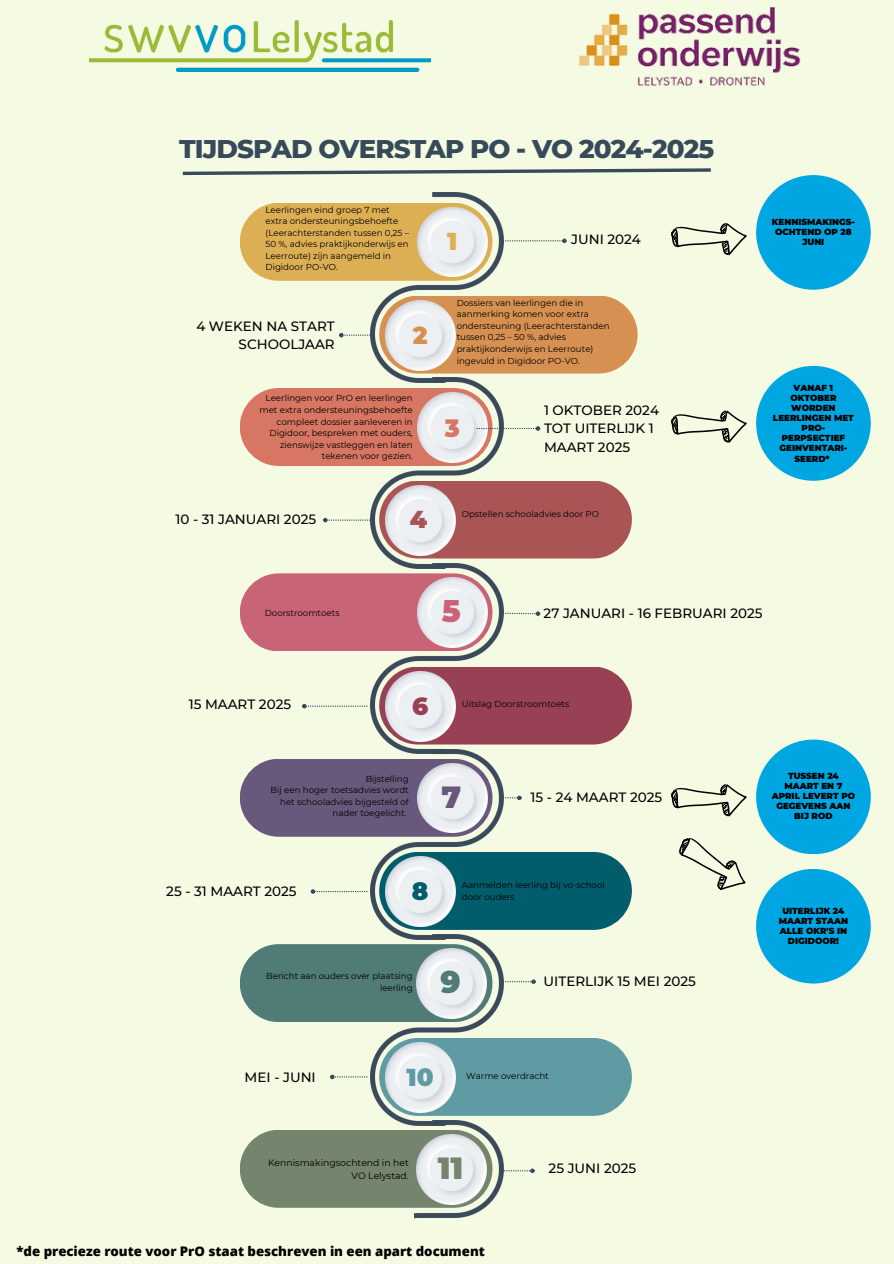
<style>
.page{position:relative;width:894px;height:1264px;background:#fff}
.page>*{position:absolute;margin:0;border:0;box-sizing:border-box;transform-origin:0 0}
.t1{font:900 30.6px "Montserrat";color:#74846d}
.t2{font:900 30.6px "Montserrat";color:#c96477}
.t3{font:900 30.6px "Montserrat";color:#68597c}
.t4{font:900 30.6px "Montserrat";color:#517b77}
.t5{font:800 26.1px "Montserrat";letter-spacing:-.035em;color:#364a5a}
.t6{font:900 24.45px "Montserrat";color:#609ba4}
.t7{font:900 24.45px "Montserrat";color:#ddaf54}
.t8{font:900 24.45px "Montserrat";color:#d67663}
.t9{font:900 24.45px "Montserrat";color:#d69152}
.t10{font:900 24.45px "Montserrat";color:#a55}
.t11{font:900 24.45px "Montserrat";color:#994154}
.t12{font:900 24.45px "Montserrat";color:#015c6b}
.t13{font:500 13.5px/18.3px "Montserrat";color:#000;text-align:right}
.t14{font:800 13.2px "Open Sans";color:#000}
.t15{font:9.3px/12.3px "Montserrat";color:#000;text-align:right}
.t16{font:8.7px/11.6px "Montserrat";color:#000;text-align:right}
.t17{font:900 8.7px/10.2px "Montserrat";color:#000;text-align:center}
.t18{font:8.55px "Montserrat";color:#000}
</style>
<div class="page">
<div style="left:0;top:0;width:893px;height:1263px;background:#f5fae2"></div>
<img style="left:370px;top:939px;width:133px;height:181px">
<img style="left:370px;top:192px;width:133px;height:186px">
<img style="left:370px;top:378px;width:133px;height:185px">
<img style="left:370px;top:563px;width:133px;height:186px">
<img style="left:370px;top:749px;width:133px;height:190px">
<img style="left:396px;top:1120px;width:107px;height:99px">
<div style="left:240px;top:203px;width:252px;height:78px;background:#ddaf54;border-radius:39px"></div>
<img style="left:417px;top:207px;width:70px;height:70px">
<div style="left:240px;top:388px;width:252px;height:78px;background:#d67663;border-radius:39px"></div>
<div style="left:240px;top:573px;width:252px;height:78px;background:#c96477;border-radius:39px"></div>
<div style="left:240px;top:758px;width:252px;height:78px;background:#68597c;border-radius:39px"></div>
<div style="left:240px;top:944px;width:252px;height:78px;background:#517b77;border-radius:39px"></div>
<div style="left:379px;top:295px;width:258px;height:78px;background:#d69152;border-radius:39px"></div>
<svg style="left:339px;top:333px;width:31px;height:4px"></svg>
<img style="left:385px;top:300px;width:70px;height:70px">
<img style="left:417px;top:392px;width:70px;height:70px">
<img style="left:417px;top:578px;width:70px;height:69px">
<img style="left:417px;top:763px;width:70px;height:70px">
<img style="left:416px;top:948px;width:70px;height:70px">
<div style="left:379px;top:480px;width:252px;height:78px;background:#a55;border-radius:39px"></div>
<svg style="left:323px;top:518px;width:47px;height:4px"></svg>
<img style="left:385px;top:485px;width:70px;height:70px">
<div style="left:379px;top:666px;width:252px;height:78px;background:#994154;border-radius:39px"></div>
<svg style="left:302px;top:704px;width:65px;height:4px"></svg>
<img style="left:385px;top:671px;width:70px;height:70px">
<div style="left:379px;top:851px;width:252px;height:78px;background:#015c6b;border-radius:39px"></div>
<svg style="left:310px;top:889px;width:57px;height:4px"></svg>
<img style="left:385px;top:856px;width:70px;height:70px">
<div style="left:379px;top:1037px;width:252px;height:78px;background:#609ba4;border-radius:39px"></div>
<svg style="left:330px;top:1074px;width:37px;height:5px"></svg>
<img style="left:385px;top:1042px;width:70px;height:70px">
<svg style="left:476px;top:426px;width:64px;height:5px"></svg>
<svg style="left:503px;top:611px;width:37px;height:5px"></svg>
<svg style="left:503px;top:795px;width:18px;height:5px"></svg>
<svg style="left:503px;top:979px;width:32px;height:4px"></svg>
<svg style="left:503px;top:238px;width:63px;height:5px"></svg>
<div style="left:240px;top:1129px;width:252px;height:78px;background:#74846d;border-radius:39px"></div>
<img style="left:416px;top:1134px;width:70px;height:69px">
<svg style="left:501px;top:1168px;width:33px;height:4px"></svg>
<svg style="left:182px;top:168px;width:529px;height:8px"></svg>
<svg style="left:671px;top:410px;width:75px;height:33px"></svg>
<svg style="left:671px;top:223px;width:75px;height:33px"></svg>
<div style="left:755px;top:175px;width:115px;height:115px;background:#00a6e2;border-radius:50%"></div>
<div style="left:755px;top:366px;width:115px;height:115px;background:#00a6e2;border-radius:50%"></div>
<svg style="left:671px;top:784px;width:75px;height:32px"></svg>
<div style="left:755px;top:739px;width:115px;height:115px;background:#00a6e2;border-radius:50%"></div>
<div style="left:146px;top:1207px;width:267px;height:56px;background:#f5fae2"></div>
<img style="left:89px;top:21px;width:341px;height:51px">
<img style="left:579px;top:7px;width:222px;height:80px">
<svg style="left:679px;top:838px;width:67px;height:52px"></svg>
<div style="left:755px;top:868px;width:115px;height:115px;background:#00a6e2;border-radius:50%"></div>
<p class="t5" style="left:179px;top:133px;width:536px">TIJDSPAD OVERSTAP PO - VO 2024-2025</p>
<p class="t16" style="left:265px;top:204px;width:145px;text-align:left">Leerlingen eind groep 7 met extra ondersteuningsbehoefte (Leerachterstanden tussen 0,25 –<br>50 %, advies praktijkonderwijs en<br>Leerroute) zijn aangemeld in<br>Digidoor PO-VO.</p>
<p class="t13" style="left:196px;top:317px;width:140px">4 WEKEN NA START<br>SCHOOLJAAR</p>
<h4 class="t9" style="left:412px;top:320px;width:16px">2</h4>
<h2 class="t16" style="left:259px;top:392px;width:155px">Leerlingen voor PrO en leerlingen met extra ondersteuningsbehoefte compleet dossier aanleveren in<br>Digidoor, bespreken met ouders, zienswijze vastleggen en laten tekenen voor gezien.</h2>
<h2 class="t7" style="left:447px;top:226px;width:12px">1</h2>
<p class="t13" style="left:571px;top:230px;width:71px">JUNI 2024</p>
<p class="t16" style="left:456px;top:297px;width:154px;text-align:left">Dossiers van leerlingen die in aanmerking komen voor extra ondersteuning (Leerachterstanden tussen 0,25 – 50 %, advies praktijkonderwijs en Leerroute) ingevuld in Digidoor PO-VO.</p>
<p class="t8" style="left:444px;top:413px;width:16px">3</p>
<p class="t13" style="left:544px;top:401px;width:116px;text-align:left">1 OKTOBER 2024<br>TOT UITERLIJK 1<br>MAART 2025</p>
<p class="t13" style="left:175px;top:510px;width:142px">10 - 31 JANUARI 2025</p>
<p class="t10" style="left:409px;top:504px;width:19px">4</p>
<p class="t18" style="left:461px;top:508px;width:139px">Opstellen schooladvies door PO</p>
<p class="t17" style="left:771px;top:216px;width:84px">KENNISMAKINGS-<br>OCHTEND OP 28<br>JUNI</p>
<p class="t17" style="left:772px;top:382px;width:82px">VANAF 1<br>OKTOBER<br>WORDEN<br>LEERLINGEN MET<br>PRO-<br>PERPSECTIEF<br>GEINVENTARI-<br>SEERD*</p>
<p class="t16" style="left:265px;top:606px;width:76px">Doorstroomtoets</p>
<p class="t2" style="left:442px;top:592px;width:20px">5</p>
<h2 class="t13" style="left:543px;top:604px;width:220px">27 JANUARI - 16 FEBRUARI 2025</h2>
<p class="t13" style="left:189px;top:695px;width:104px">15 MAART 2025</p>
<p class="t11" style="left:412px;top:691px;width:18px">6</p>
<p class="t16" style="left:461px;top:698px;width:109px">Uitslag Doorstroomtoets</p>
<p class="t16" style="left:365px;top:772px;width:45px">Bijstelling</p>
<p class="t16" style="left:270px;top:784px;width:140px">Bij een hoger toetsadvies wordt het schooladvies bijgesteld of nader toegelicht.</p>
<p class="t3" style="left:441px;top:778px;width:21px">7</p>
<p class="t13" style="left:530px;top:787px;width:133px">15 - 24 MAART 2025</p>
<h2 class="t16" style="left:461px;top:879px;width:144px">Aanmelden leerling bij vo-school</h2>
<p class="t13" style="left:166px;top:882px;width:132px">25 - 31 MAART 2025</p>
<p class="t12" style="left:412px;top:876px;width:18px">8</p>
<h2 class="t16" style="left:461px;top:890px;width:54px">door ouders</h2>
<p class="t16" style="left:266px;top:970px;width:148px">Bericht aan ouders over plaatsing leerling</p>
<h2 class="t4" style="left:440px;top:963px;width:22px">9</h2>
<p class="t13" style="left:543px;top:972px;width:154px">UITERLIJK 15 MEI 2025</p>
<h2 class="t17" style="left:771px;top:770px;width:85px">TUSSEN 24<br>MAART EN 7<br>APRIL LEVERT PO<br>GEGEVENS AAN<br>BIJ ROD</h2>
<p class="t17" style="left:778px;top:905px;width:71px">UITERLIJK 24<br>MAART STAAN<br>ALLE OKR'S IN<br>DIGIDOOR!</p>
<h4 class="t13" style="left:244px;top:1067px;width:73px">MEI - JUNI</h4>
<p class="t6" style="left:406px;top:1062px;width:29px">10</p>
<p class="t16" style="left:466px;top:1069px;width:84px">Warme overdracht</p>
<p class="t1" style="left:437px;top:1149px;width:27px">11</p>
<p class="t15" style="left:268px;top:1156px;width:142px">Kennismakingsochtend in het<br>VO Lelystad.</p>
<h2 class="t13" style="left:548px;top:1158px;width:89px">25 JUNI 2025</h2>
<p class="t14" style="left:16px;top:1241px;width:470px">*de precieze route voor PrO staat beschreven in een apart document</p>
</div>
